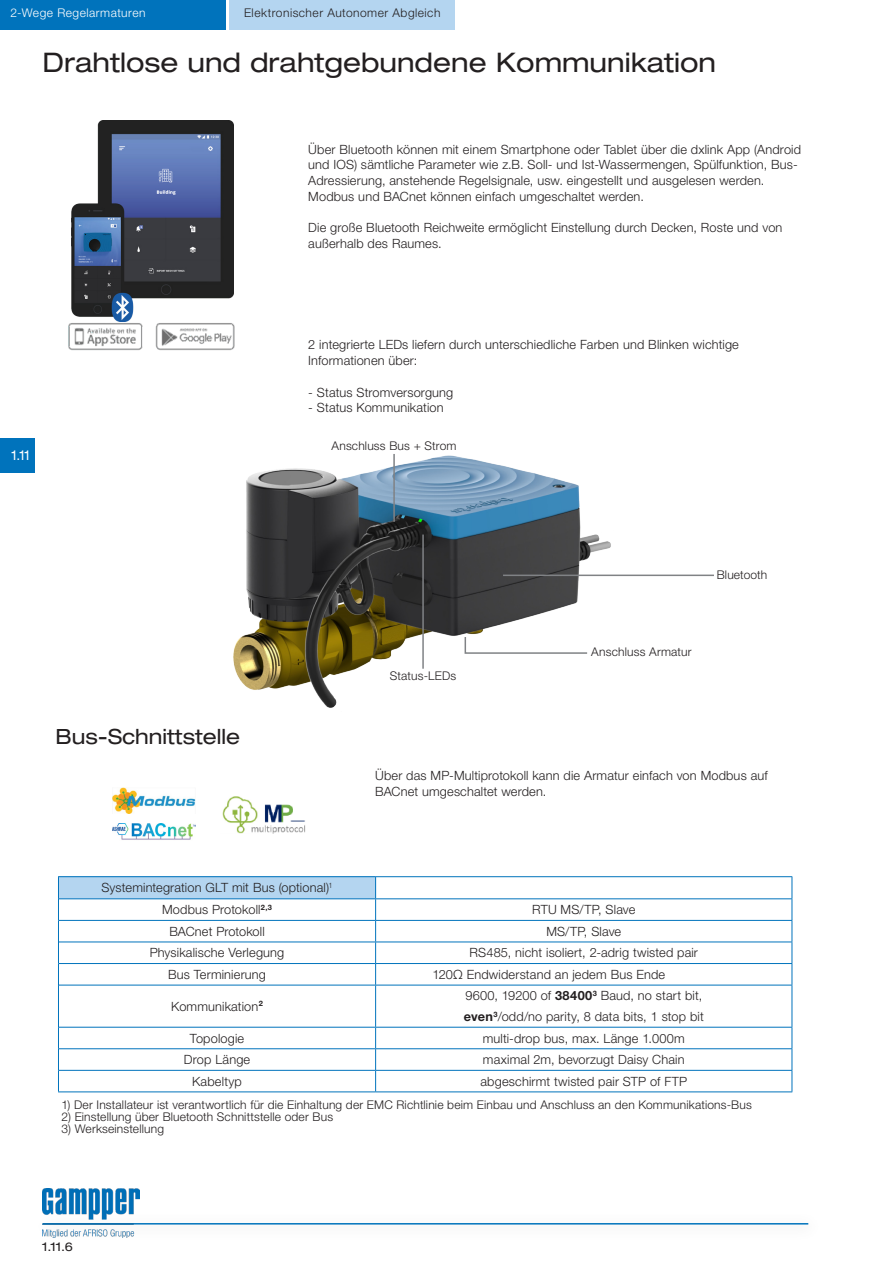
<style>
.page{position:relative;width:893px;height:1263px;background:#fff}
.page>*{position:absolute;margin:0;border:0;box-sizing:border-box;transform-origin:0 0}
.t1{font:expanded 27px "Helvetica Neue LT Std";color:#231f20}
.t2{font:expanded 21px "Helvetica Neue LT Std";color:#231f20}
.Kapitel{font:expanded 13.5px "Helvetica Neue LT Std";color:#fff;scale:.85 1}
._04_Fließtext_Anwend{font:300 12.75px/15.8px "Helvetica Neue LT Std";letter-spacing:.015em;color:#231f20}
._17_Tabelle_zentr_sc{font:300 12.75px "Helvetica Neue LT Std";letter-spacing:.015em;color:#231f20}
._14_Tabelle_linksb_s{font:300 12.75px "Helvetica Neue LT Std";letter-spacing:.015em;color:#231f20}
._14_Tabelle_linksb_s-2{font:300 12px "Helvetica Neue LT Std";letter-spacing:.015em;color:#231f20}
._04_Fließtext_Anwend-2{font:300 12px "Helvetica Neue LT Std";letter-spacing:.015em;color:#231f20}
._14_Tabelle_linksb_s-3{font:300 12px "Helvetica Neue LT Std";letter-spacing:.04em;color:#231f20}
.t3{font:300 12px "Helvetica Neue LT Std";letter-spacing:.04em;color:#fff}
.t4{font:expanded 12px "Helvetica Neue LT Std";color:#231f20}
.s1{font-weight:700}
</style>
<div class="page">
<hr style="left:43px;top:1223px;width:765px;height:1px;background:#0073bc">
<div style="left:230px;top:0;width:225px;height:30px;background:#b4d5f0"></div>
<div style="left:0;top:0;width:225px;height:30px;background:#0073bc"></div>
<img style="left:42px;top:1188px;width:97px;height:49px">
<div style="left:58px;top:877px;width:318px;height:22px;background:#b4d5f0"></div>
<svg style="left:59px;top:899px;width:316px;height:171px"></svg>
<hr style="left:375px;top:985px;width:1px;height:42px;background:#0073bc">
<hr style="left:792px;top:985px;width:1px;height:42px;background:#0073bc">
<svg style="left:375px;top:1028px;width:1px;height:63px"></svg>
<svg style="left:792px;top:1027px;width:1px;height:64px"></svg>
<hr style="left:375px;top:1091px;width:417px;height:1px;background:#0073bc">
<hr style="left:375px;top:876px;width:417px;height:1px;background:#0073bc">
<svg style="left:375px;top:877px;width:1px;height:108px"></svg>
<svg style="left:792px;top:877px;width:1px;height:108px"></svg>
<hr style="left:375px;top:898px;width:417px;height:1px;background:#0073bc">
<hr style="left:58px;top:876px;width:317px;height:1px;background:#0073bc">
<hr style="left:59px;top:898px;width:316px;height:1px;background:#0073bc">
<hr style="left:59px;top:920px;width:316px;height:1px;background:#0073bc">
<hr style="left:59px;top:941px;width:316px;height:1px;background:#0073bc">
<svg style="left:58px;top:877px;width:1px;height:108px"></svg>
<hr style="left:58px;top:985px;width:1px;height:42px;background:#0073bc">
<svg style="left:58px;top:1027px;width:1px;height:64px"></svg>
<hr style="left:375px;top:920px;width:417px;height:1px;background:#0073bc">
<hr style="left:375px;top:941px;width:417px;height:1px;background:#0073bc">
<hr style="left:59px;top:963px;width:316px;height:1px;background:#0073bc">
<hr style="left:59px;top:985px;width:316px;height:1px;background:#0073bc">
<hr style="left:59px;top:1027px;width:316px;height:1px;background:#0073bc">
<hr style="left:59px;top:1048px;width:316px;height:1px;background:#0073bc">
<hr style="left:59px;top:1070px;width:316px;height:1px;background:#0073bc">
<hr style="left:58px;top:1091px;width:317px;height:1px;background:#0073bc">
<hr style="left:375px;top:963px;width:417px;height:1px;background:#0073bc">
<hr style="left:375px;top:985px;width:417px;height:1px;background:#0073bc">
<hr style="left:375px;top:1027px;width:417px;height:1px;background:#0073bc">
<hr style="left:375px;top:1048px;width:417px;height:1px;background:#0073bc">
<hr style="left:375px;top:1070px;width:417px;height:1px;background:#0073bc">
<img style="left:113px;top:787px;width:82px;height:27px">
<img style="left:113px;top:823px;width:82px;height:17px">
<img style="left:222px;top:796px;width:84px;height:38px">
<img style="left:71px;top:121px;width:163px;height:200px">
<img style="left:68px;top:323px;width:167px;height:28px">
<div style="left:0;top:438px;width:34px;height:34px;background:#0073bc"></div>
<img style="left:233px;top:455px;width:402px;height:253px">
<hr style="left:422px;top:534px;width:2px;height:135px;background:#808285">
<hr style="left:393px;top:454px;width:2px;height:68px;background:#808285">
<svg style="left:464px;top:635px;width:125px;height:19px"></svg>
<hr style="left:503px;top:575px;width:211px;height:1px;background:#808285">
<p class="t3" style="left:11px;top:5px;width:136px">2-Wege Regelarmaturen</p>
<p class="t1" style="left:43px;top:46px;width:675px">Drahtlose und drahtgebundene Kommunikation</p>
<p class="_14_Tabelle_linksb_s-3" style="left:244px;top:5px;width:198px">Elektronischer Autonomer Abgleich</p>
<p class="_04_Fließtext_Anwend" style="left:308px;top:141px;width:494px">Über Bluetooth können mit einem Smartphone oder Tablet über die dxlink App (Android und IOS) sämtliche Parameter wie z.B. Soll- und Ist-Wassermengen, Spülfunktion, Bus-Adressierung, anstehende Regelsignale, usw. eingestellt und ausgelesen werden.<br>Modbus und BACnet können einfach umgeschaltet werden.</p>
<p class="_04_Fließtext_Anwend" style="left:308px;top:220px;width:476px">Die große Bluetooth Reichweite ermöglicht Einstellung durch Decken, Roste und von außerhalb des Raumes.</p>
<p class="Kapitel" style="left:12px;top:446px;width:23px">1.11</p>
<p class="_04_Fließtext_Anwend" style="left:308px;top:337px;width:432px">2 integrierte LEDs liefern durch unterschiedliche Farben und Blinken wichtige<br>Informationen über:</p>
<p class="_04_Fließtext_Anwend" style="left:308px;top:384px;width:147px">- Status Stromversorgung</p>
<p class="_04_Fließtext_Anwend" style="left:308px;top:400px;width:137px">- Status Kommunikation</p>
<p class="_04_Fließtext_Anwend-2" style="left:332px;top:439px;width:126px">Anschluss Bus + Strom</p>
<p class="t2" style="left:56px;top:723px;width:186px">Bus-Schnittstelle</p>
<p class="_04_Fließtext_Anwend-2" style="left:390px;top:668px;width:68px">Status-LEDs</p>
<p class="_04_Fließtext_Anwend-2" style="left:717px;top:567px;width:52px">Bluetooth</p>
<p class="_04_Fließtext_Anwend-2" style="left:591px;top:644px;width:102px">Anschluss Armatur</p>
<p class="_04_Fließtext_Anwend" style="left:375px;top:767px;width:394px">Über das MP-Multiprotokoll kann die Armatur einfach von Modbus auf<br>BACnet umgeschaltet werden.</p>
<p class="_14_Tabelle_linksb_s" style="left:101px;top:880px;width:233px">Systemintegration GLT mit Bus (optional)<sup>1</sup></p>
<p class="_14_Tabelle_linksb_s" style="left:162px;top:902px;width:111px">Modbus Protokoll<sup>2,3</sup></p>
<p class="_17_Tabelle_zentr_sc" style="left:532px;top:902px;width:105px">RTU MS/TP, Slave</p>
<p class="_14_Tabelle_linksb_s" style="left:169px;top:923px;width:97px">BACnet Protokoll</p>
<p class="_17_Tabelle_zentr_sc" style="left:546px;top:923px;width:76px">MS/TP, Slave</p>
<p class="_14_Tabelle_linksb_s" style="left:150px;top:945px;width:136px">Physikalische Verlegung</p>
<p class="_17_Tabelle_zentr_sc" style="left:470px;top:945px;width:230px">RS485, nicht isoliert, 2-adrig twisted pair</p>
<p class="_14_Tabelle_linksb_s" style="left:168px;top:966px;width:99px">Bus Terminierung</p>
<p class="_14_Tabelle_linksb_s" style="left:433px;top:966px;width:234px">120Ω Endwiderstand an jedem Bus Ende</p>
<p class="_14_Tabelle_linksb_s" style="left:171px;top:998px;width:93px">Kommunikation<sup>2</sup></p>
<p class="_17_Tabelle_zentr_sc" style="left:465px;top:988px;width:238px">9600, 19200 of <span class="s1">38400</span><sup>3</sup> Baud, no start bit,</p>
<p class="_17_Tabelle_zentr_sc" style="left:464px;top:1009px;width:241px"><span class="s1">even</span><sup>3</sup>/odd/no parity, 8 data bits, 1 stop bit</p>
<p class="_14_Tabelle_linksb_s" style="left:190px;top:1030px;width:56px">Topologie</p>
<p class="_17_Tabelle_zentr_sc" style="left:483px;top:1030px;width:204px">multi-drop bus, max. Länge 1.000m</p>
<p class="_14_Tabelle_linksb_s" style="left:184px;top:1052px;width:68px">Drop Länge</p>
<p class="_17_Tabelle_zentr_sc" style="left:483px;top:1052px;width:203px">maximal 2m, bevorzugt Daisy Chain</p>
<p class="_14_Tabelle_linksb_s" style="left:192px;top:1073px;width:51px">Kabeltyp</p>
<p class="_17_Tabelle_zentr_sc" style="left:480px;top:1073px;width:208px">abgeschirmt twisted pair STP of FTP</p>
<p class="_14_Tabelle_linksb_s-2" style="left:62px;top:1097px;width:692px">1) Der Installateur ist verantwortlich für die Einhaltung der EMC Richtlinie beim Einbau und Anschluss an den Kommunikations-Bus</p>
<p class="_14_Tabelle_linksb_s-2" style="left:62px;top:1109px;width:273px">2) Einstellung über Bluetooth Schnittstelle oder Bus</p>
<p class="_14_Tabelle_linksb_s-2" style="left:62px;top:1121px;width:104px">3) Werkseinstellung</p>
<p class="t4" style="left:43px;top:1239px;width:32px">1.11.6</p>
</div>
